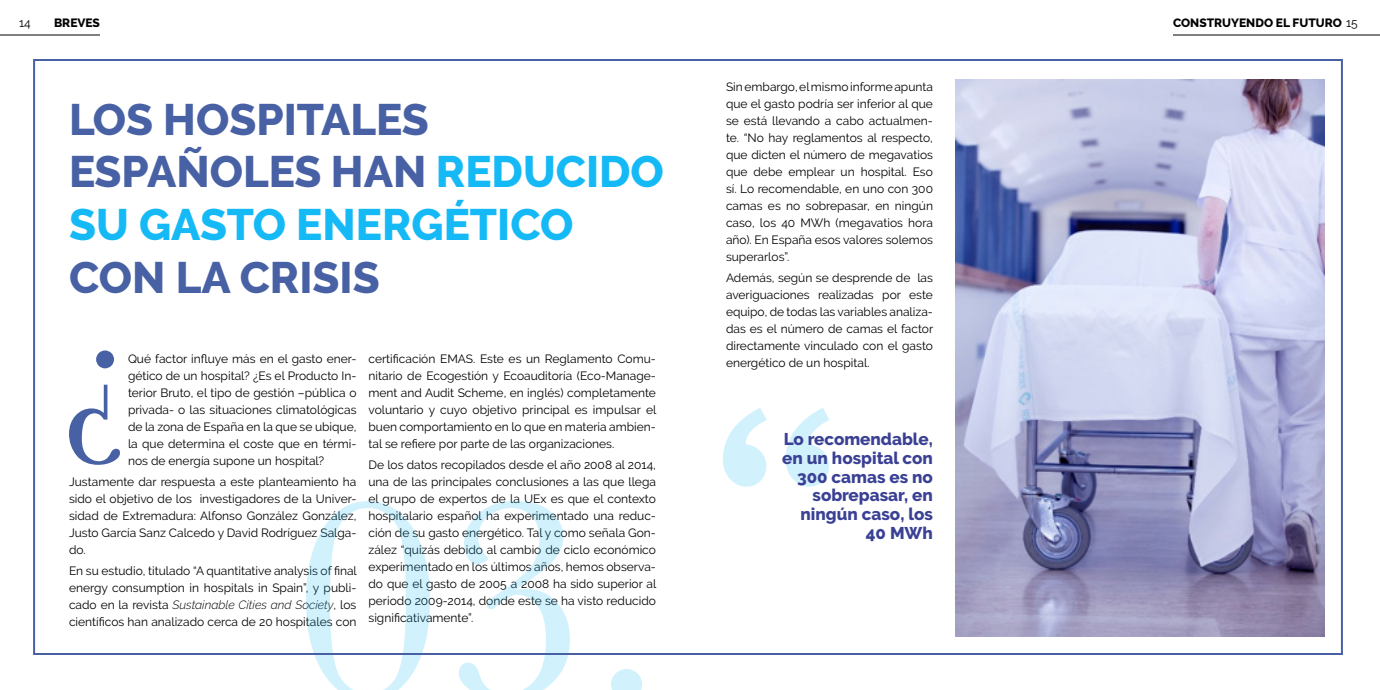
<style>
.page{position:relative;width:1380px;height:690px;background:#fff}
.page>*{position:absolute;margin:0;border:0;box-sizing:border-box;transform-origin:0 0}
.t1{font:800 43.9px/52.7px "Raleway";color:#4861a4}
.t2{font:800 43.9px "Raleway";color:#15b9f6}
.t3{font:800 17px/18.7px "Raleway";color:#3a4094;text-align:right}
.t4{font:12px/17px "Raleway";color:#000;text-align:justify}
.t5{font:800 12px "Raleway";color:#000}
.s1{font-weight:400}
.s2{font-weight:300;font-style:italic}
</style>
<div class="page">
<svg style="left:69px;top:351px;width:51px;height:114px"></svg>
<svg style="left:306px;top:501px;width:336px;height:189px"></svg>
<img style="left:956px;top:80px;width:368px;height:556px">
<hr style="left:1173px;top:34px;width:207px;height:2px;background:#000">
<hr style="left:0;top:34px;width:100px;height:2px;background:#000">
<svg style="left:723px;top:408px;width:107px;height:79px"></svg>
<p class="t4" style="left:19px;top:15px;width:13px">14</p>
<p class="t5" style="left:54px;top:16px;width:47px">BREVES</p>
<p class="t5" style="left:1173px;top:16px;width:186px">CONSTRUYENDO EL FUTURO <span class="s1">15</span></p>
<h1 class="t1" style="left:69px;top:93px;width:122px">Los hospitales espa</h1>
<h1 class="t1" style="left:176px;top:146px;width:62px">ñoles</h1>
<h1 class="t1" style="left:331px;top:146px;width:31px">han</h1>
<h1 class="t2" style="left:436px;top:147px;width:29px">reducido</h1>
<h1 class="t2" style="left:69px;top:200px;width:100px">su gasto</h1>
<h1 class="t2" style="left:296px;top:200px;width:29px">energético</h1>
<h1 class="t1" style="left:69px;top:251px;width:32px">con</h1>
<h1 class="t1" style="left:176px;top:251px;width:88px">la crisis</h1>
<p class="t4" style="left:128px;top:350px;width:230px">Qué factor influye más en el gasto ener&shy;gético de un hospital? ¿Es el Producto In&shy;terior Bruto, el tipo de gestión –pública o privada- o las situaciones climatológicas de la zona de España en la que se ubique, la que determina el coste que en térmi&shy;nos de energía supone un hospital?</p>
<p class="t4" style="left:69px;top:473px;width:289px">Justamente dar respuesta a este planteamiento ha sido el objetivo de los investigadores de la Univer&shy;sidad de Extremadura: Alfonso González González, Justo García Sanz Calcedo y David Rodríguez Salga&shy;do.</p>
<p class="t4" style="left:69px;top:562px;width:289px">En su estudio, titulado “A quantitative analysis of final energy consumption in hospitals in Spain”, y publi&shy;cado en la revista <span class="s2">Sustainable Cities and Society</span>, los científicos han analizado cerca de 20 hospitales con</p>
<p class="t4" style="left:369px;top:350px;width:289px">certificación EMAS. Este es un Reglamento Comu&shy;nitario de Ecogestión y Ecoauditoría (Eco-Manage&shy;ment and Audit Scheme, en inglés) completamente voluntario y cuyo objetivo principal es impulsar el buen comportamiento en lo que en materia ambien&shy;tal se refiere por parte de las organizaciones.</p>
<p class="t4" style="left:369px;top:456px;width:289px">De los datos recopilados desde el año 2008 al 2014, una de las principales conclusiones a las que llega el grupo de expertos de la UEx es que el contexto hospitalario español ha experimentado una reduc&shy;ción de su gasto energético. Tal y como señala Gon&shy;zález “quizás debido al cambio de ciclo económico experimentado en los últimos años, hemos observa&shy;do que el gasto de 2005 a 2008 ha sido superior al periodo 2009-2014, donde este se ha visto reducido significativamente”.</p>
<p class="t4" style="left:726px;top:78px;width:209px">Sin embargo, el mismo informe apunta que el gasto podría ser inferior al que se está llevando a cabo actualmen&shy;te. “No hay reglamentos al respecto, que dicten el número de megavatios que debe emplear un hospital. Eso sí. Lo recomendable, en uno con 300 camas es no sobrepasar, en ningún caso, los 40 MWh (megavatios hora año). En España esos valores solemos superarlos”.</p>
<p class="t4" style="left:726px;top:269px;width:209px">Además, según se desprende de las averiguaciones realizadas por este equipo, de todas las variables analiza&shy;das es el número de camas el factor directamente vinculado con el gasto energético de un hospital.</p>
<h2 class="t3" style="left:782px;top:430px;width:152px">Lo recomendable, en un hospital con<br>300 camas es no sobrepasar, en ningún caso, los<br>40 MWh</h2>
</div>
